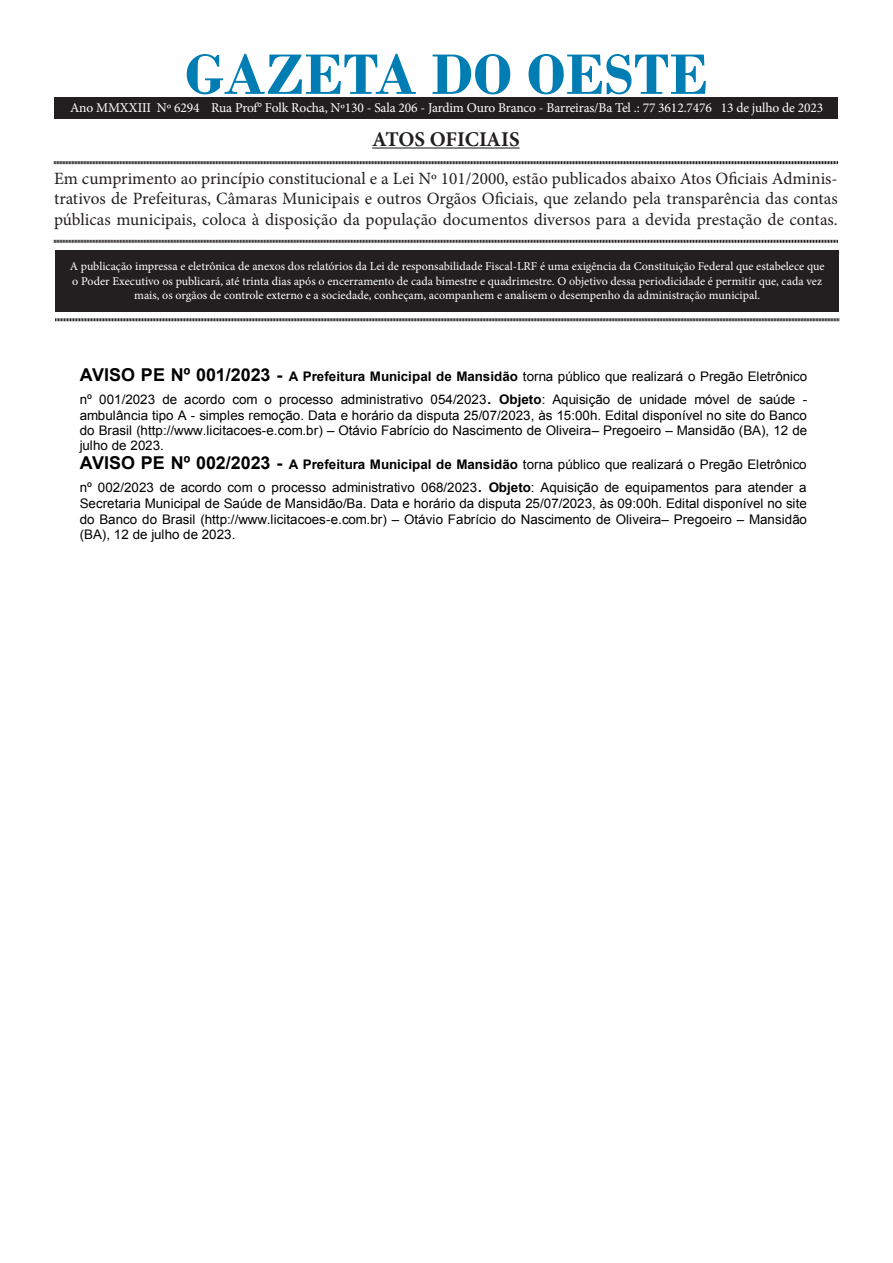
<style>
.page{position:relative;width:893px;height:1263px;background:#fff}
.page>*{position:absolute;margin:0;border:0;box-sizing:border-box;transform-origin:0 0}
.t1{font:700 60px "Bodoni";color:#007eb4}
.t2{font:700 21px "Minion Pro";letter-spacing:-.005em;color:#231f20}
.t3{font:17.25px/20.7px "Minion Pro";color:#231f20;text-align:justify}
.t4{font:13.5px "Minion Pro";letter-spacing:-.01em;color:#fff}
.t5{font:13.2px/15.1px "Arial";letter-spacing:.005em;color:#000}
.t6{font:12px/14.4px "Minion Pro";color:#fff;text-align:center}
.s1{font-weight:700;font-size:17.7px}
.s2{font-weight:700}
.s3{font-size:19.8px}
.s4{font-style:inherit}
</style>
<div class="page">
<div style="left:55px;top:250px;width:784px;height:61px;background:#231f20"></div>
<hr style="left:372px;top:147px;width:148px;height:2px;background:#231f20">
<svg style="left:54px;top:161px;width:784px;height:4px;background:#908e8e"></svg>
<svg style="left:54px;top:239px;width:784px;height:4px;background:#908e8e"></svg>
<svg style="left:55px;top:318px;width:784px;height:4px;background:#908e8e"></svg>
<div style="left:54px;top:98px;width:784px;height:20px;background:#231f20"></div>
<p class="t1" style="left:185px;top:39px;width:525px">GAZETA DO OESTE</p>
<p class="t2" style="left:372px;top:124px;width:149px">ATOS OFICIAIS</p>
<p class="t3" style="left:54px;top:168px;width:785px">Em cumprimento ao princípio constitucional e a Lei Nº 101/2000, estão publicados abaixo Atos Oficiais Adminis&shy;trativos de Prefeituras, Câmaras Municipais e outros Orgãos Oficiais, que zelando pela transparência das contas públicas municipais, coloca à disposição da população documentos diversos para a devida prestação de contas.</p>
<p class="t6" style="left:70px;top:259px;width:756px">A publicação impressa e eletrônica de anexos dos relatórios da Lei de responsabilidade Fiscal-LRF é uma exigência da Constituição Federal que estabelece que o Poder Executivo os publicará, até trinta dias após o encerramento de cada bimestre e quadrimestre. O objetivo dessa periodicidade é permitir que, cada vez mais, os orgãos de controle externo e a sociedade, conheçam, acompanhem e analisem o desempenho da administração municipal.</p>
<p class="t4" style="left:70px;top:98px;width:755px">Ano MMXXIII Nº 6294 Rua Prof° Folk Rocha, Nº130 - Sala 206 - Jardim Ouro Branco - Barreiras/Ba Tel .: 77 3612.7476 13 de julho de 2023</p>
<p class="t5" style="left:80px;top:364px;width:729px;line-height:23px"><span class="s1">AVISO PE Nº 001/2023 -</span> <span class="s2">A Prefeitura Municipal de Mansidão</span> torna público que realizará o Pregão Eletrônico nº 001/2023 de acordo com o processo administrativo 054/2023<span class="s3">.</span> <span class="s2">Objeto</span>: Aquisição de unidade móvel de saúde -</p>
<p class="t5" style="left:80px;top:408px;width:729px;text-align:justify">ambulância tipo A - simples remoção. Data e horário da disputa 25/07/2023, às 15:00h. Edital disponível no site do Banco do Brasil (http://www.licitacoes-e.com.br) <span class="s4">–</span> Otávio Fabrício do Nascimento de Oliveira<span class="s4">–</span> Pregoeiro <span class="s4">–</span> Mansidão (BA), 12 de julho de 2023.</p>
<p class="t5" style="left:80px;top:453px;width:728px;line-height:23px"><span class="s1">AVISO PE Nº 002/2023 -</span> <span class="s2">A Prefeitura Municipal de Mansidão</span> torna público que realizará o Pregão Eletrônico nº 002/2023 de acordo com o processo administrativo 068/2023<span class="s3">.</span> <span class="s2">Objeto</span>: Aquisição de equipamentos para atender a</p>
<p class="t5" style="left:80px;top:496px;width:729px;text-align:justify">Secretaria Municipal de Saúde de Mansidão/Ba. Data e horário da disputa 25/07/2023, às 09:00h. Edital disponível no site do Banco do Brasil (http://www.licitacoes-e.com.br) <span class="s4">–</span> Otávio Fabrício do Nascimento de Oliveira<span class="s4">–</span> Pregoeiro <span class="s4">–</span> Mansidão (BA), 12 de julho de 2023.</p>
</div>
